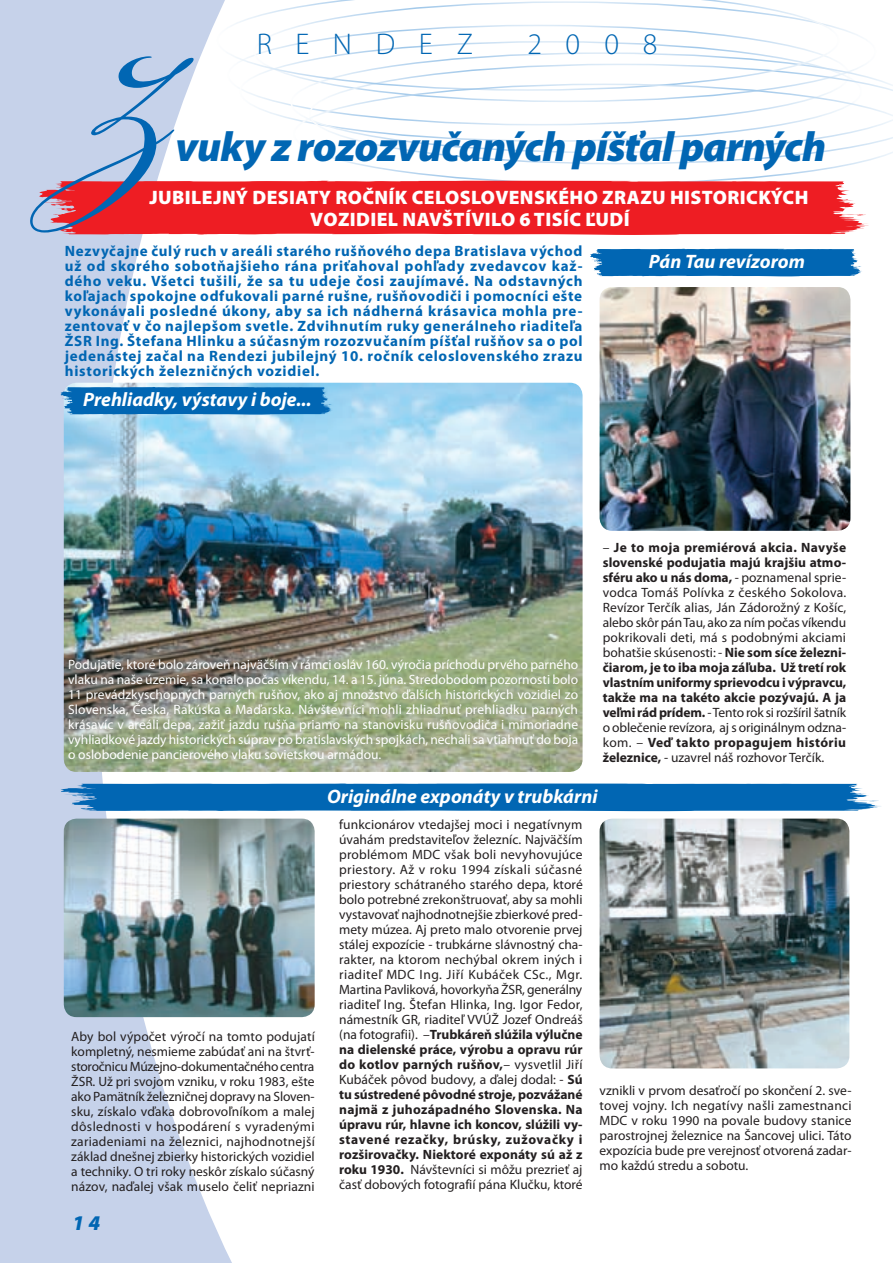
<style>
.page{position:relative;width:893px;height:1263px;background:#fff}
.page>*{position:absolute;margin:0;border:0;box-sizing:border-box;transform-origin:0 0}
.t1{font:italic 900 42px "Myriad Pro";letter-spacing:-.025em;color:#0166b3}
.t2{font:300 30px "Myriad Pro";letter-spacing:.79em;color:#0166b3}
.t3{font:italic 900 21px "Myriad Pro";color:#0166b3}
.t4{font:900 19.5px "Myriad Pro";color:#fff}
.t5{font:italic 700 19.5px "Myriad Pro";color:#fff}
.t6{font:700 15px/15px "Myriad Pro";letter-spacing:.05em;color:#0166b3;text-align:justify}
.t7{font:13.5px/15px "Myriad Pro";color:#231f20;text-align:justify}
.t8{font:13.5px/15px "Myriad Pro";color:#fff;text-align:justify}
.s1{font-weight:700}
</style>
<div class="page">
<svg style="left:0;top:0;width:251px;height:1263px;fill:#c6d2ea"></svg>
<svg style="left:217px;top:0;width:622px;height:91px"></svg>
<svg style="left:293px;top:84px;width:600px;height:97px"></svg>
<img style="left:64px;top:383px;width:519px;height:389px;border-radius:13px">
<svg style="left:58px;top:387px;width:277px;height:28px;background:#1271b9"></svg>
<svg style="left:33px;top:181px;width:836px;height:54px;background:#ee282e"></svg>
<svg style="left:29px;top:56px;width:165px;height:177px;background:#bfa3ba"></svg>
<svg style="left:590px;top:249px;width:272px;height:27px;background:#0f6eb7"></svg>
<img style="left:600px;top:287px;width:250px;height:244px;border-radius:13px">
<svg style="left:54px;top:783px;width:827px;height:28px;background:#1672b9"></svg>
<img style="left:64px;top:819px;width:251px;height:198px;border-radius:13px">
<img style="left:600px;top:819px;width:249px;height:249px;border-radius:13px">
<h2 class="t2" style="left:257px;top:26px;width:218px">RENDEZ</h2>
<h2 class="t2" style="left:528px;top:26px;width:131px">2008</h2>
<h1 class="t1" style="left:176px;top:119px;width:652px">vuky z rozozvučaných píšťal parných</h1>
<h3 class="t4" style="left:149px;top:184px;width:21px">JUBILEJNÝ</h3>
<h3 class="t4" style="left:252px;top:184px;width:13px">DESIATY</h3>
<h3 class="t4" style="left:335px;top:184px;width:13px">ROČNÍK</h3>
<h3 class="t4" style="left:412px;top:184px;width:14px">CELOSLOVENSKÉHO</h3>
<h3 class="t4" style="left:602px;top:184px;width:14px">ZRAZU</h3>
<h3 class="t4" style="left:670px;top:184px;width:13px">HISTORICKÝCH</h3>
<h3 class="t4" style="left:310px;top:206px;width:12px">VOZIDIEL</h3>
<h3 class="t4" style="left:403px;top:206px;width:13px">NAVŠTÍVILO</h3>
<h3 class="t4" style="left:519px;top:206px;width:25px">6 TISÍC</h3>
<h3 class="t4" style="left:585px;top:206px;width:12px">ĽUDÍ</h3>
<p class="t6" style="left:65px;top:243px;width:519px">Nezvyčajne čulý ruch v areáli starého rušňového depa Bratislava východ už od skorého sobotňajšieho rána priťahoval pohľady zvedavcov kaž&shy;dého veku. Všetci tušili, že sa tu udeje čosi zaujímavé. Na odstavných koľajach spokojne odfukovali parné rušne, rušňovodiči i pomocníci ešte vykonávali posledné úkony, aby sa ich nádherná krásavica mohla pre&shy;zentovať v čo najlepšom svetle. Zdvihnutím ruky generálneho riaditeľa ŽSR Ing. Štefana Hlinku a súčasným rozozvučaním píšťal rušňov sa o pol jedenástej začal na Rendezi jubilejný 10. ročník celoslovenského zrazu historických železničných vozidiel.</p>
<h3 class="t5" style="left:83px;top:387px;width:230px">Prehliadky, výstavy i boje...</h3>
<h3 class="t5" style="left:649px;top:249px;width:158px">Pán Tau revízorom</h3>
<p class="t8" style="left:68px;top:657px;width:512px">Podujatie, ktoré bolo zároveň najväčším v rámci osláv 160. výročia príchodu prvého parného vlaku na naše územie, sa konalo počas víkendu, 14. a 15. júna. Stredobodom pozornosti bolo 11 prevádzkyschopných parných rušňov, ako aj množstvo ďalších historických vozidiel zo Slovenska, Česka, Rakúska a Maďarska. Návštevníci mohli zhliadnuť prehliadku parných krásavíc v areáli depa, zažiť jazdu rušňa priamo na stanovisku rušňovodiča i mimoriadne vyhliadkové jazdy historických súprav po bratislavských spojkách, nechali sa vtiahnuť do boja o oslobodenie pancierového vlaku sovietskou armádou.</p>
<p class="t7" style="left:603px;top:540px;width:245px">– <span class="s1">Je to moja premiérová akcia. Navyše slovenské podujatia majú krajšiu atmo&shy;sféru ako u nás doma,</span> - poznamenal sprie&shy;vodca Tomáš Polívka z českého Sokolova.<br>Revízor Terčík alias, Ján Zádorožný z Košíc, alebo skôr pán Tau, ako za ním počas víkendu pokrikovali deti, má s podobnými akciami bohatšie skúsenosti: - <span class="s1">Nie som síce železni&shy;čiarom, je to iba moja záľuba. Už tretí rok vlastním uniformy sprievodcu i výpravcu, takže ma na takéto akcie pozývajú. A ja veľmi rád prídem.</span> - Tento rok si rozšíril šatník o oblečenie revízora, aj s originálnym odzna&shy;kom. – <span class="s1">Veď takto propagujem históriu železnice,</span> - uzavrel náš rozhovor Terčík.</p>
<p class="t7" style="left:71px;top:1029px;width:245px">Aby bol výpočet výročí na tomto podujatí kompletný, nesmieme zabúdať ani na štvrť&shy;storočnicu Múzejno-dokumentačného centra ŽSR. Už pri svojom vzniku, v roku 1983, ešte ako Pamätník železničnej dopravy na Sloven&shy;sku, získalo vďaka dobrovoľníkom a malej dôslednosti v hospodárení s vyradenými zariadeniami na železnici, najhodnotnejší základ dnešnej zbierky historických vozidiel a techniky. O tri roky neskôr získalo súčasný názov, naďalej však muselo čeliť nepriazni</p>
<h3 class="t3" style="left:72px;top:1209px;width:29px">14</h3>
<h3 class="t5" style="left:327px;top:784px;width:272px">Originálne exponáty v trubkárni</h3>
<p class="t7" style="left:339px;top:816px;width:245px">funkcionárov vtedajšej moci i negatívnym úvahám predstaviteľov železníc. Najväčším problémom MDC však boli nevyhovujúce priestory. Až v roku 1994 získali súčasné priestory schátraného starého depa, ktoré bolo potrebné zrekonštruovať, aby sa mohli vystavovať najhodnotnejšie zbierkové pred&shy;mety múzea. Aj preto malo otvorenie prvej stálej expozície - trubkárne slávnostný cha&shy;rakter, na ktorom nechýbal okrem iných i riaditeľ MDC Ing. Jiří Kubáček CSc., Mgr.<br>Martina Pavliková, hovorkyňa ŽSR, generálny riaditeľ Ing. Štefan Hlinka, Ing. Igor Fedor, námestník GR, riaditeľ VVÚŽ Jozef Ondreáš (na fotografii). –<span class="s1">Trubkáreň slúžila výlučne na dielenské práce, výrobu a opravu rúr do kotlov parných rušňov,</span>– vysvetlil Jiří Kubáček pôvod budovy, a ďalej dodal: - <span class="s1">Sú tu sústredené pôvodné stroje, pozvážané najmä z juhozápadného Slovenska. Na úpravu rúr, hlavne ich koncov, slúžili vy&shy;stavené rezačky, brúsky, zužovačky i rozširovačky. Niektoré exponáty sú až z roku 1930.</span> Návštevníci si môžu prezrieť aj časť dobových fotografií pána Klučku, ktoré</p>
<p class="t7" style="left:600px;top:1082px;width:253px">vznikli v prvom desaťročí po skončení 2. sve&shy;tovej vojny. Ich negatívy našli zamestnanci MDC v roku 1990 na povale budovy stanice parostrojnej železnice na Šancovej ulici. Táto expozícia bude pre verejnosť otvorená zadar&shy;mo každú stredu a sobotu.</p>
</div>
